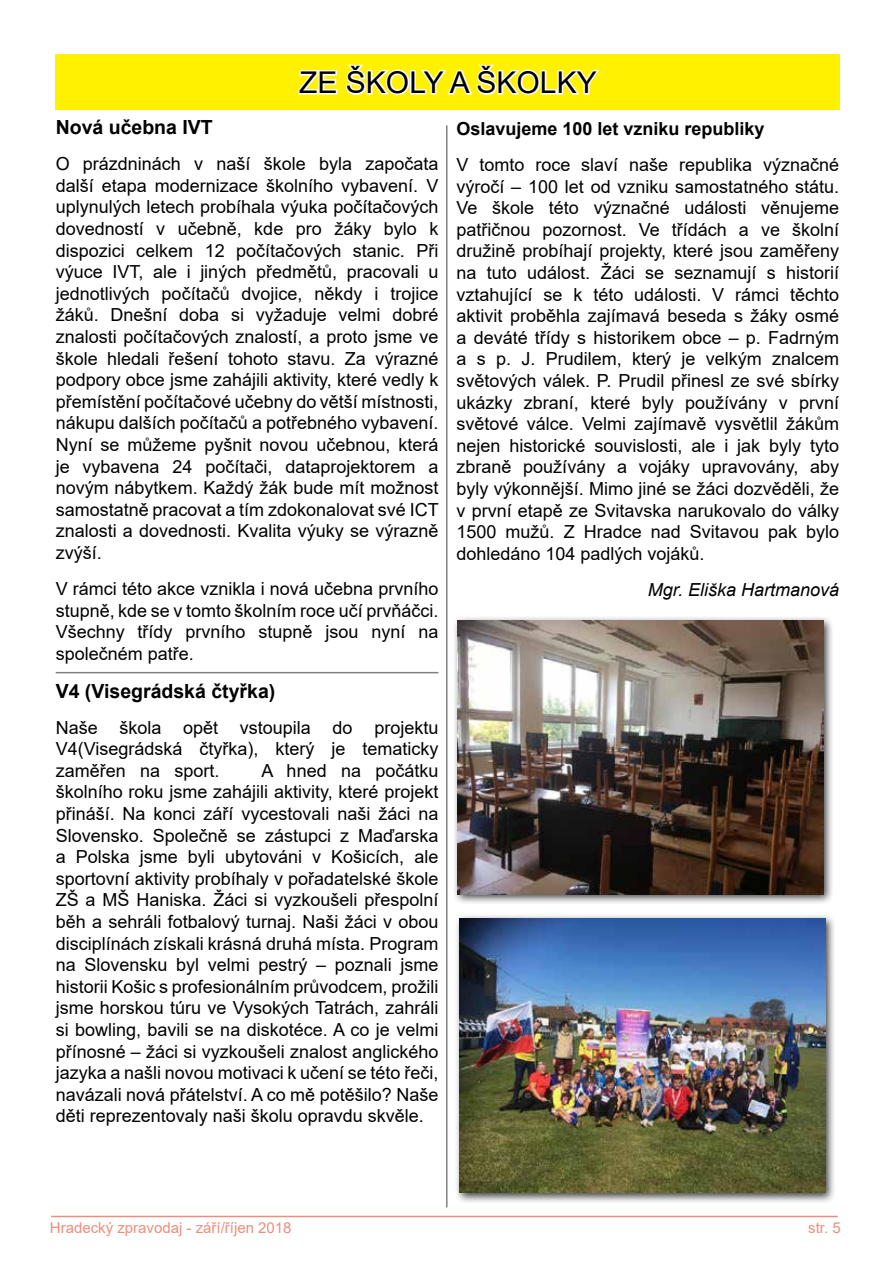
<style>
.page{position:relative;width:893px;height:1263px;background:#fff}
.page>*{position:absolute;margin:0;border:0;box-sizing:border-box;transform-origin:0 0}
.t1{font:30px "Arial";color:#000}
.t2{font:700 19.5px "Arial";color:#000}
.t3{font:18px/21.6px "Arial";color:#000;text-align:justify}
.t4{font:700 18px "Arial";color:#000}
.t5{font:italic 18px "Arial";color:#000}
.t6{font:15px "Arial";color:#ec8e7d}
</style>
<div class="page">
<hr style="left:446px;top:125px;width:1px;height:1082px;background:#000">
<hr style="left:51px;top:1216px;width:787px;height:1px;background:#ec8e7d">
<div style="left:55px;top:54px;width:785px;height:56px;background:#fff100"></div>
<svg style="left:298px;top:64px;width:302px;height:31px"></svg>
<hr style="left:56px;top:672px;width:382px;height:1px;background:#000">
<div style="left:454px;top:913px;width:382px;height:291px;background:#000;opacity:.75"></div>
<img style="left:460px;top:919px;width:365px;height:274px">
<div style="left:452px;top:615px;width:382px;height:290px;background:#000;opacity:.75"></div>
<img style="left:458px;top:620px;width:365px;height:274px">
<h1 class="t1" style="left:299px;top:62px;width:299px">ZE ŠKOLY A ŠKOLKY</h1>
<p class="t2" style="left:56px;top:114px;width:159px">Nová učebna IVT</p>
<p class="t3" style="left:56px;top:153px;width:385px">O prázdninách v naší škole byla započata další etapa modernizace školního vybavení. V uplynulých letech probíhala výuka počítačových dovedností v učebně, kde pro žáky bylo k dispozici celkem 12 počítačových stanic. Při výuce IVT, ale i jiných předmětů, pracovali u jednotlivých počítačů dvojice, někdy i trojice žáků. Dnešní doba si vyžaduje velmi dobré znalosti počítačových znalostí, a proto jsme ve škole hledali řešení tohoto stavu. Za výrazné podpory obce jsme zahájili aktivity, které vedly k přemístění počítačové učebny do větší místnosti, nákupu dalších počítačů a potřebného vybavení.<br>Nyní se můžeme pyšnit novou učebnou, která je vybavena 24 počítači, dataprojektorem a novým nábytkem. Každý žák bude mít možnost samostatně pracovat a tím zdokonalovat své ICT znalosti a dovednosti. Kvalita výuky se výrazně zvýší.</p>
<p class="t3" style="left:56px;top:578px;width:384px">V rámci této akce vznikla i nová učebna prvního stupně, kde se v tomto školním roce učí prvňáčci.<br>Všechny třídy prvního stupně jsou nyní na společném patře.</p>
<p class="t2" style="left:56px;top:677px;width:221px">V4 (Visegrádská čtyřka)</p>
<p class="t3" style="left:56px;top:716px;width:384px">Naše škola opět vstoupila do projektu V4(Visegrádská čtyřka), který je tematicky zaměřen na sport.</p>
<p class="t3" style="left:56px;top:760px;width:384px;text-indent:206px">A hned na počátku školního roku jsme zahájili aktivity, které projekt přináší. Na konci září vycestovali naši žáci na Slovensko. Společně se zástupci z Maďarska a Polska jsme byli ubytováni v Košicích, ale sportovní aktivity probíhaly v pořadatelské škole ZŠ a MŠ Haniska. Žáci si vyzkoušeli přespolní běh a sehráli fotbalový turnaj. Naši žáci v obou disciplínách získali krásná druhá místa. Program na Slovensku byl velmi pestrý – poznali jsme historii Košic s profesionálním průvodcem, prožili jsme horskou túru ve Vysokých Tatrách, zahráli si bowling, bavili se na diskotéce. A co je velmi přínosné – žáci si vyzkoušeli znalost anglického jazyka a našli novou motivaci k učení se této řeči, navázali nová přátelství. A co mě potěšilo? Naše děti reprezentovaly naši školu opravdu skvěle.</p>
<p class="t4" style="left:456px;top:116px;width:310px">Oslavujeme 100 let vzniku republiky</p>
<p class="t3" style="left:456px;top:154px;width:384px">V tomto roce slaví naše republika význačné výročí – 100 let od vzniku samostatného státu.<br>Ve škole této význačné události věnujeme patřičnou pozornost. Ve třídách a ve školní družině probíhají projekty, které jsou zaměřeny na tuto událost. Žáci se seznamují s historií vztahující se k této události. V rámci těchto aktivit proběhla zajímavá beseda s žáky osmé a deváté třídy s historikem obce – p. Fadrným a s p. J. Prudilem, který je velkým znalcem světových válek. P. Prudil přinesl ze své sbírky ukázky zbraní, které byly používány v první světové válce. Velmi zajímavě vysvětlil žákům nejen historické souvislosti, ale i jak byly tyto zbraně používány a vojáky upravovány, aby byly výkonnější. Mimo jiné se žáci dozvěděli, že v první etapě ze Svitavska narukovalo do války 1500 mužů. Z Hradce nad Svitavou pak bylo dohledáno 104 padlých vojáků.</p>
<p class="t5" style="left:648px;top:578px;width:193px">Mgr. Eliška Hartmanová</p>
<p class="t6" style="left:50px;top:1218px;width:243px">Hradecký zpravodaj - září/říjen 2018</p>
<p class="t6" style="left:808px;top:1217px;width:34px">str. 5</p>
</div>
